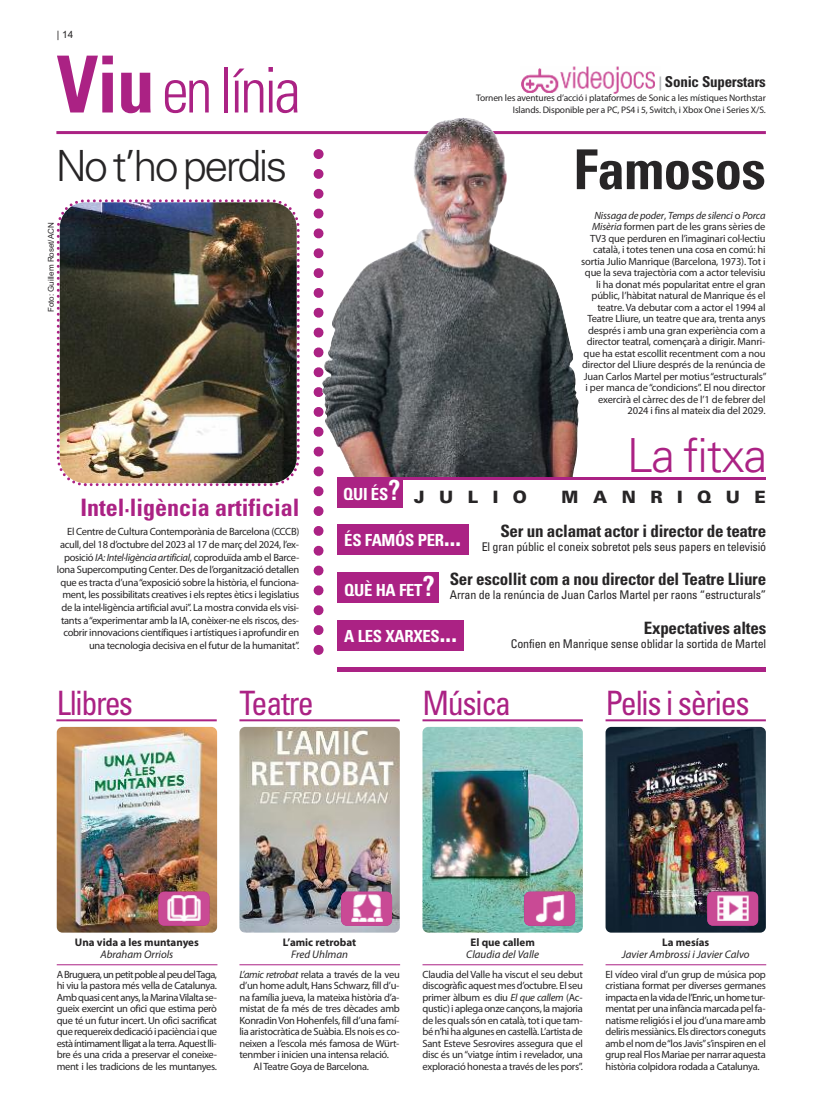
<style>
.page{position:relative;width:823px;height:1106px;background:#fff}
.page>*{position:absolute;margin:0;border:0;box-sizing:border-box;transform-origin:0 0}
.t1{font:300 condensed 63px "Univers LT Std";letter-spacing:-.05em;color:#ab2284;scale:.95 1}
.t2{font:700 condensed 55px "Univers LT Std";letter-spacing:-.01em;color:#272526}
.t3{font:300 47px "Univers LT Std";letter-spacing:-.025em;color:#ab2284}
.t4{font:300 43px "Univers LT Std";letter-spacing:-.06em;color:#272526}
.t5{font:condensed 33.6px "Univers LT Std";letter-spacing:-.04em;color:#ab2284;scale:.95 1}
.t6{font:700 condensed 24px "Univers LT Std";color:#ab2284}
.t7{font:700 condensed 17px "Univers LT Std";letter-spacing:-.015em;color:#272526}
.t8{font:900 17px "Univers LT Std";letter-spacing:.85em;color:#272526}
.t9{font:700 condensed 16.7px "Univers LT Std";letter-spacing:-.015em;color:#fff}
.t10{font:700 condensed 15px "Univers LT Std";letter-spacing:-.015em;color:#272526}
.t11{font:condensed 12px "Univers LT Std";letter-spacing:-.015em;color:#272526}
.t12{font:italic 11px "Myriad Pro";color:#272526}
.t13{font:700 11px "Myriad Pro";color:#272526}
.t14{font:10.5px/11.5px "Myriad Pro";letter-spacing:-.025em;color:#272526;text-align:justify}
.t15{font:10px "Arial";color:#272526}
.t16{font:9.5px/11.4px "Myriad Pro";letter-spacing:-.015em;color:#272526;text-align:right}
.t17{font:8px "Arial";color:#272526}
.s1{font-weight:700;font-size:78.8px}
.s2{font-style:italic}
.s3{font-family:"Myriad Pro";font-stretch:normal;font-size:14px;color:#b8babd}
.s4{font-size:27.8px}
.s5{font-weight:900;font-stretch:normal;font-size:17px;color:#272526}
</style>
<div class="page">
<svg style="left:313px;top:149px;width:10px;height:506px"></svg>
<hr style="left:56px;top:131px;width:709px;height:3px;background:#ab2284">
<img style="left:239px;top:727px;width:160px;height:205px;border-radius:6px">
<img style="left:341px;top:891px;width:51px;height:34px;border-radius:6px">
<hr style="left:239px;top:964px;width:161px;height:1px;background:#ab2284">
<hr style="left:239px;top:719px;width:160px;height:2px;background:#ab2284">
<img style="left:422px;top:727px;width:160px;height:205px;border-radius:6px">
<img style="left:524px;top:891px;width:50px;height:34px;border-radius:6px">
<hr style="left:422px;top:964px;width:161px;height:1px;background:#ab2284">
<hr style="left:422px;top:719px;width:160px;height:2px;background:#ab2284">
<img style="left:605px;top:727px;width:160px;height:205px;border-radius:6px">
<img style="left:706px;top:891px;width:51px;height:34px;border-radius:6px">
<hr style="left:605px;top:964px;width:160px;height:1px;background:#ab2284">
<hr style="left:605px;top:719px;width:160px;height:2px;background:#ab2284">
<img style="left:56px;top:199px;width:244px;height:288px">
<img style="left:321px;top:118px;width:258px;height:361px">
<div style="left:337px;top:667px;width:428px;height:5px;background:#ab2284"></div>
<div style="left:337px;top:477px;width:66px;height:31px;background:#ab2284"></div>
<hr style="left:337px;top:477px;width:428px;height:3px;background:#ab2284">
<div style="left:337px;top:524px;width:131px;height:31px;background:#ab2284"></div>
<div style="left:337px;top:572px;width:102px;height:31px;background:#ab2284"></div>
<div style="left:337px;top:620px;width:127px;height:31px;background:#ab2284"></div>
<img style="left:521px;top:66px;width:134px;height:28px">
<img style="left:57px;top:727px;width:160px;height:205px;border-radius:6px">
<img style="left:158px;top:891px;width:51px;height:34px;border-radius:6px">
<hr style="left:57px;top:964px;width:160px;height:1px;background:#ab2284">
<hr style="left:56px;top:719px;width:161px;height:2px;background:#ab2284">
<p class="t15" style="left:57px;top:29px;width:18px">| 14</p>
<h1 class="t1" style="left:57px;top:67px;width:259px"><span class="s1">Viu</span> en línia</h1>
<h3 class="t4" style="left:56px;top:150px;width:233px">No t’ho perdis</h3>
<p class="t17" style="left:46px;top:312px;width:91px;rotate:-90deg">Foto: Guillem Roset/ACN</p>
<h3 class="t6" style="left:80px;top:499px;width:220px">Intel·ligència artificial</h3>
<p class="t14" style="left:57px;top:526px;width:244px;line-height:12.6px;text-align:right">El Centre de Cultura Contemporània de Barcelona (CCCB) acull, del 18 d’octubre del 2023 al 17 de març del 2024, l’ex&shy;posició <span class="s2">IA: Intel·ligènciaartificial</span>, coproduïda amb el Barce&shy;lona Supercomputing Center. Des de l’organització detallen que es tracta d’una“exposició sobre la història, el funciona&shy;ment, les possibilitats creatives i els reptes ètics i legislatius de la intel·ligència artificial avui”. La mostra convida els visi&shy;tants a“experimentar amb la IA, conèixer-ne els riscos, des&shy;cobrir innovacions científiques i artístiques i aprofundir en una tecnologia decisiva en el futur de la humanitat”.</p>
<h3 class="t5" style="left:57px;top:691px;width:82px">Llibres</h3>
<h3 class="t5" style="left:239px;top:691px;width:80px">Teatre</h3>
<h3 class="t10" style="left:658px;top:76px;width:109px"><span class="s3">|</span> Sonic Superstars</h3>
<p class="t16" style="left:476px;top:93px;width:291px">Tornen les aventures d’acció i plataformes de Sonic a les místiques Northstar<br>Islands. Disponible per a PC, PS4 i 5, Switch, i Xbox One i Series X/S.</p>
<h2 class="t2" style="left:573px;top:149px;width:194px">Famosos</h2>
<p class="t14" style="left:580px;top:210px;width:187px;text-align:right"><span class="s2">Nissaga de poder</span>, <span class="s2">Temps de silenci</span> o <span class="s2">Porca Misèria</span> formen part de les grans sèries de TV3 que perduren en l’imaginari col·lectiu català, i totes tenen una cosa en comú: hi sortia Julio Manrique (Barcelona, 1973). Tot i que la seva trajectòria com a actor televisiu li ha donat més popularitat entre el gran públic, l’hàbitat natural de Manrique és el teatre. Va debutar com a actor el 1994 al Teatre Lliure, un teatre que ara, trenta anys després i amb una gran experiència com a director teatral, començarà a dirigir. Manri&shy;que ha estat escollit recentment com a nou director del Lliure després de la renúncia de Juan Carlos Martel per motius“estructurals” i per manca de“condicions”. El nou director exercirà el càrrec des de l’1 de febrer del 2024 i fins al mateix dia del 2029.</p>
<h3 class="t3" style="left:626px;top:438px;width:142px">La fitxa</h3>
<h3 class="t9" style="left:343px;top:488px;width:185px">QUIÉS<span class="s4">?</span> <span class="s5">J U L I O</span></h3>
<h3 class="t8" style="left:561px;top:491px;width:206px">MANRIQUE</h3>
<h3 class="t9" style="left:344px;top:534px;width:119px">ÉS FAMÓS PER<span class="s4">...</span></h3>
<h3 class="t7" style="left:500px;top:525px;width:267px">Ser un aclamat actor i director de teatre</h3>
<p class="t11" style="left:481px;top:543px;width:286px">El gran públic el coneix sobretot pels seus papers en televisió</p>
<h3 class="t7" style="left:449px;top:573px;width:318px">Ser escollit com a nou director del Teatre Lliure</h3>
<p class="t11" style="left:449px;top:591px;width:318px">Arran de la renúncia de Juan Carlos Martel per raons “estructurals”</p>
<h3 class="t7" style="left:643px;top:621px;width:124px">Expectatives altes</h3>
<p class="t11" style="left:510px;top:639px;width:257px">Confien en Manrique sense oblidar la sortida de Martel</p>
<h3 class="t9" style="left:344px;top:583px;width:92px">QUÈ HA FET<span class="s4">?</span></h3>
<h3 class="t9" style="left:344px;top:630px;width:114px">A LES XARXES<span class="s4">...</span></h3>
<h3 class="t5" style="left:422px;top:691px;width:95px">Música</h3>
<h3 class="t5" style="left:605px;top:691px;width:153px">Pelis i sèries</h3>
<p class="t13" style="left:75px;top:938px;width:125px">Una vida a les muntanyes</p>
<p class="t12" style="left:100px;top:950px;width:74px">Abraham Orriols</p>
<p class="t14" style="left:57px;top:969px;width:162px">ABruguera,unpetitpoblealpeudelTaga, hi viu la pastora més vella de Catalunya.<br>Ambquasicentanys,laMarinaVilaltase&shy;gueix exercint un ofici que estima però que té un futur incert. Un ofici sacrificat querequereixdedicacióipaciènciaique estàíntimamentlligatalaterra.Aquestlli&shy;bre és una crida a preservar el coneixe&shy;ment i les tradicions de les muntanyes.</p>
<p class="t13" style="left:283px;top:938px;width:75px">L’amic retrobat</p>
<p class="t12" style="left:291px;top:950px;width:58px">Fred Uhlman</p>
<p class="t14" style="left:239px;top:969px;width:162px"><span class="s2">L’amic retrobat</span> relata a través de la veu</p>
<p class="t14" style="left:239px;top:981px;width:161px">d’un home adult, Hans Schwarz, fill d’u-</p>
<p class="t14" style="left:239px;top:992px;width:161px">na família jueva, la mateixa història d’a-</p>
<p class="t14" style="left:239px;top:1004px;width:162px">mistat de fa més de tres dècades amb</p>
<p class="t14" style="left:239px;top:1015px;width:161px">KonradinVon Hohenfels, fill d’una famí-</p>
<p class="t14" style="left:239px;top:1027px;width:162px">lia aristocràticadeSuàbia. Elsnoises co-</p>
<p class="t14" style="left:239px;top:1038px;width:161px">neixen a l’escola més famosa de Würt-</p>
<p class="t14" style="left:239px;top:1050px;width:151px">tenmber i inicien una intensa relació.</p>
<p class="t14" style="left:253px;top:1061px;width:117px">AlTeatre Goya de Barcelona.</p>
<p class="t13" style="left:470px;top:938px;width:66px">El que callem</p>
<p class="t12" style="left:466px;top:950px;width:74px">Claudia del Valle</p>
<p class="t14" style="left:422px;top:969px;width:162px">Claudia del Valle ha viscut el seu debut discogràfic aquest mes d’octubre. El seu primer àlbum es diu <span class="s2">El que callem</span> (Ac&shy;qustic) i aplega onze cançons, la majoria de les quals són en català, tot i que tam&shy;bé n’hi ha algunes en castellà. L’artista de Sant Esteve Sesrovires assegura que el disc és un“viatge íntim i revelador, una exploració honesta a través de les pors”.</p>
<p class="t13" style="left:661px;top:938px;width:49px">La mesías</p>
<p class="t12" style="left:621px;top:950px;width:129px">Javier Ambrossi i Javier Calvo</p>
<p class="t14" style="left:605px;top:969px;width:162px">El vídeo viral d’un grup de música pop cristiana format per diverses germanes impactaenlavidadel’Enric,unhometur&shy;mentatperuna infànciamarcadapelfa&shy;natisme religiós i el jou d’una mare amb delirismessiànics.Elsdirectors coneguts ambelnomde“losJavis”s’inspirenenel grup real Flos Mariae per narrar aquesta història colpidora rodada a Catalunya.</p>
</div>
